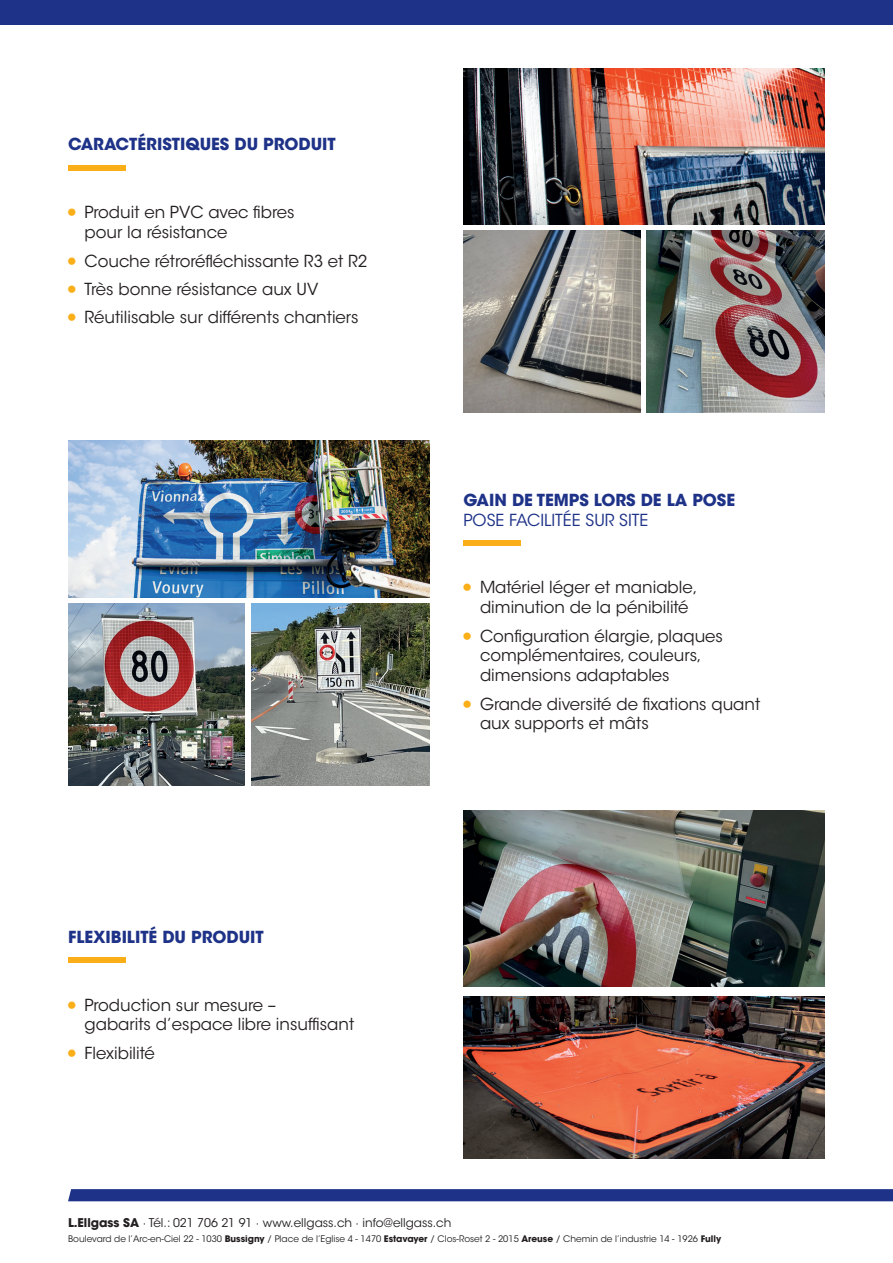
<style>
.page{position:relative;width:893px;height:1263px;background:#fff}
.page>*{position:absolute;margin:0;border:0;box-sizing:border-box;transform-origin:0 0}
.t1{font:16.5px/19.8px "ITC Avant Garde Std";color:#231f20}
.t2{font:700 16.5px "ITC Avant Garde Std";color:#1e3288}
.t3{font:16.5px "ITC Avant Garde Std";color:#1e3288}
.t4{font:12px "ITC Avant Garde Std";color:#231f20}
.t5{font:9px "ITC Avant Garde Std";color:#231f20}
.s1{font-weight:700}
</style>
<div class="page">
<div style="left:0;top:0;width:893px;height:24px;background:#1e3288"></div>
<svg style="left:68px;top:1189px;width:825px;height:12px;background:#203489"></svg>
<div style="left:68px;top:165px;width:57px;height:5px;background:#faaf18"></div>
<div style="left:68px;top:957px;width:57px;height:5px;background:#faaf18"></div>
<div style="left:463px;top:540px;width:58px;height:5px;background:#faaf18"></div>
<img style="left:463px;top:68px;width:362px;height:156px">
<img style="left:463px;top:231px;width:177px;height:181px">
<img style="left:647px;top:231px;width:178px;height:181px">
<img style="left:463px;top:810px;width:362px;height:177px">
<img style="left:463px;top:997px;width:362px;height:162px">
<img style="left:68px;top:441px;width:361px;height:156px">
<img style="left:68px;top:603px;width:177px;height:182px">
<img style="left:251px;top:603px;width:178px;height:182px">
<p class="t2" style="left:68px;top:134px;width:269px">CARACTÉRISTIQUES DU PRODUIT</p>
<p class="t1" style="left:85px;top:203px;width:211px;text-indent:-16px"><sup>●</sup> Produit en PVC avec fibres pour la résistance</p>
<p class="t1" style="left:68px;top:251px;width:301px"><sup>●</sup> Couche rétroréfléchissante R3 et R2</p>
<p class="t1" style="left:68px;top:279px;width:252px"><sup>●</sup> Très bonne résistance aux UV</p>
<p class="t1" style="left:68px;top:307px;width:292px"><sup>●</sup> Réutilisable sur différents chantiers</p>
<p class="t2" style="left:68px;top:926px;width:197px">FLEXIBILITÉ DU PRODUIT</p>
<p class="t1" style="left:85px;top:995px;width:271px;text-indent:-16px"><sup>●</sup> Production sur mesure –<br>gabarits d’espace libre insuffisant</p>
<p class="t1" style="left:68px;top:1043px;width:88px"><sup>●</sup> Flexibilité</p>
<p class="t2" style="left:463px;top:489px;width:273px">GAIN DE TEMPS LORS DE LA POSE</p>
<p class="t3" style="left:463px;top:510px;width:186px">POSE FACILITÉE SUR SITE</p>
<p class="t1" style="left:463px;top:578px;width:235px;text-align:center"><sup>●</sup> Matériel léger et maniable, diminution de la pénibilité</p>
<p class="t1" style="left:480px;top:626px;width:245px;text-indent:-16px"><sup>●</sup> Configuration élargie, plaques complémentaires, couleurs, dimensions adaptables</p>
<p class="t1" style="left:480px;top:694px;width:282px;text-indent:-16px"><sup>●</sup> Grande diversité de fixations quant aux supports et mâts</p>
<p class="t4" style="left:68px;top:1215px;width:385px"><span class="s1">L.Ellgass SA</span> · Tél.: 021 706 21 91 · www.ellgass.ch · info@ellgass.ch</p>
<p class="t5" style="left:68px;top:1233px;width:655px">Boulevard de l’Arc-en-Ciel 22 - 1030 <span class="s1">Bussigny</span> / Place de l’Eglise 4 - 1470 <span class="s1">Estavayer</span> / Clos-Roset 2 - 2015 <span class="s1">Areuse</span> / Chemin de l’industrie 14 - 1926 <span class="s1">Fully</span></p>
</div>
